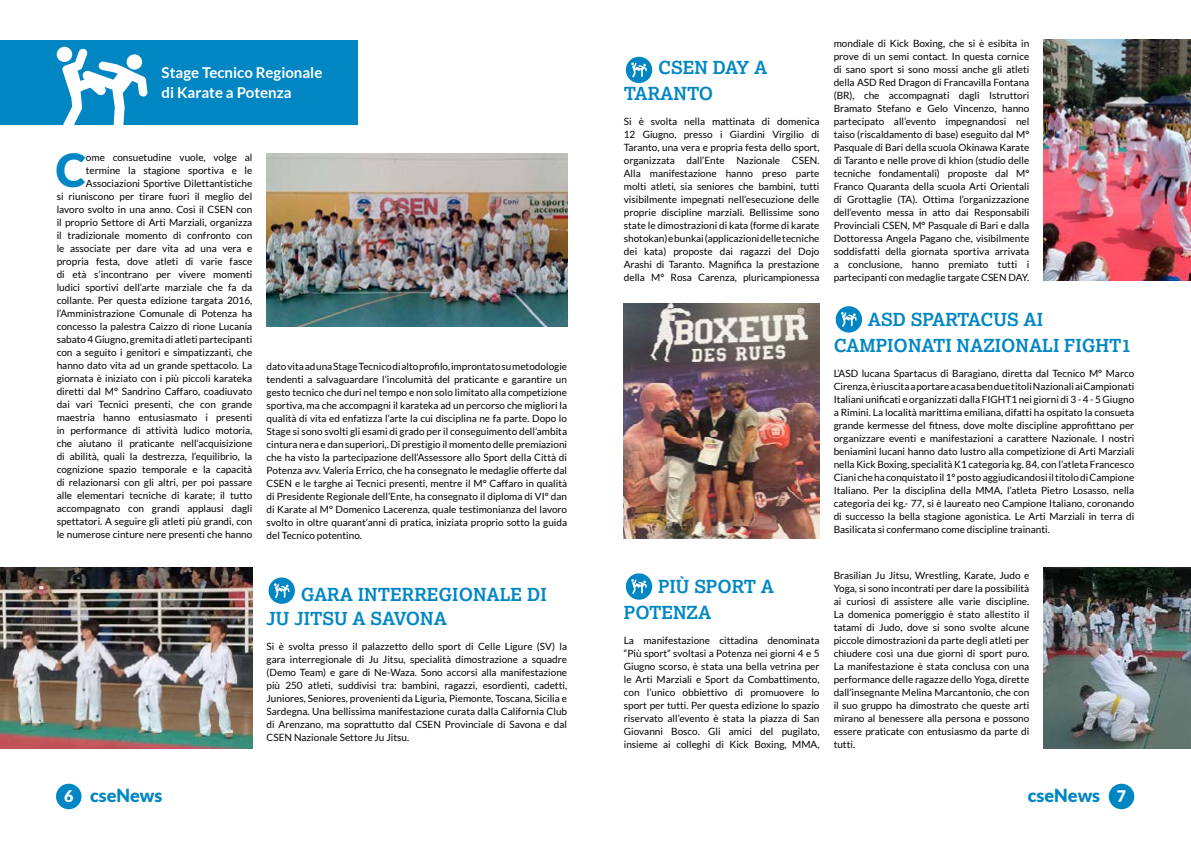
<style>
.page{position:relative;width:1191px;height:842px;background:#fff}
.page>*{position:absolute;margin:0;border:0;box-sizing:border-box;transform-origin:0 0}
.t1{font:900 45.7px "Lato";color:#0087c3}
.t2{font:700 18px/26px "Lexia Da Ma";color:#0087c3}
.t3{font:900 18px "Lato";color:#0087c3}
.t4{font:700 15px/20px "Lato";color:#fff}
.t5{font:10px/13px "Lato";color:#000;text-align:justify}
.s1{font-size:16px;color:#fff}
</style>
<div class="page">
<svg style="left:267px;top:576px;width:29px;height:29px"></svg>
<div style="left:266px;top:575px;width:31px;height:31px;border:2px solid #fff;border-radius:50%"></div>
<svg style="left:274px;top:583px;width:15px;height:15px"></svg>
<div style="left:0;top:40px;width:357px;height:85px;background:#0087c3"></div>
<div style="left:57px;top:47px;width:15px;height:15px;background:#fff;border-radius:50%"></div>
<svg style="left:62px;top:48px;width:86px;height:77px"></svg>
<img style="left:266px;top:153px;width:301px;height:173px">
<svg style="left:625px;top:56px;width:28px;height:28px"></svg>
<div style="left:624px;top:55px;width:30px;height:30px;border:2px solid #fff;border-radius:50%"></div>
<svg style="left:631px;top:63px;width:16px;height:14px"></svg>
<img style="left:1043px;top:40px;width:148px;height:241px">
<svg style="left:625px;top:572px;width:28px;height:29px"></svg>
<div style="left:624px;top:571px;width:30px;height:31px;border:2px solid #fff;border-radius:50%"></div>
<svg style="left:631px;top:579px;width:16px;height:15px"></svg>
<img style="left:1043px;top:567px;width:148px;height:181px">
<svg style="left:834px;top:305px;width:29px;height:29px"></svg>
<div style="left:833px;top:304px;width:31px;height:31px;border:2px solid #fff;border-radius:50%"></div>
<svg style="left:841px;top:312px;width:15px;height:15px"></svg>
<img style="left:624px;top:303px;width:195px;height:236px">
<img style="left:0;top:567px;width:252px;height:181px">
<div style="left:56px;top:784px;width:25px;height:25px;background:#0087c3;border-radius:50%"></div>
<div style="left:1108px;top:784px;width:26px;height:25px;background:#0087c3;border-radius:50%"></div>
<h3 class="t4" style="left:162px;top:62px;width:162px">Stage Tecnico Regionale di Karate a Potenza</h3>
<h1 class="t1" style="left:56px;top:144px;width:32px">C</h1>
<p class="t5" style="left:57px;top:151px;width:197px;text-align:right">ome consuetudine vuole, volge al termine la stagione sportiva e le Associazioni Sportive Dilettantistiche<br>si riuniscono per tirare fuori il meglio del lavoro svolto in una anno. Così il CSEN con il proprio Settore di Arti Marziali, organizza il tradizionale momento di confronto con le associate per dare vita ad una vera e propria festa, dove atleti di varie fasce di età s’incontrano per vivere momenti ludici sportivi dell’arte marziale che fa da collante. Per questa edizione targata 2016, l’Amministrazione Comunale di Potenza ha concesso la palestra Caizzo di rione Lucania sabato 4 Giugno, gremita di atleti partecipanti con a seguito i genitori e simpatizzanti, che hanno dato vita ad un grande spettacolo. La giornata è iniziato con i più piccoli karateka diretti dal M° Sandrino Caffaro, coadiuvato dai vari Tecnici presenti, che con grande maestria hanno entusiasmato i presenti in performance di attività ludico motoria, che aiutano il praticante nell’acquisizione di abilità, quali la destrezza, l’equilibrio, la cognizione spazio temporale e la capacità di relazionarsi con gli altri, per poi passare alle elementari tecniche di karate; il tutto accompagnato con grandi applausi dagli spettatori. A seguire gli atleti più grandi, con le numerose cinture nere presenti che hanno</p>
<p class="t5" style="left:266px;top:359px;width:302px">dato vita ad una Stage Tecnico di alto profilo, improntato su metodologie tendenti a salvaguardare l’incolumità del praticante e garantire un gesto tecnico che duri nel tempo e non solo limitato alla competizione sportiva, ma che accompagni il karateka ad un percorso che migliori la qualità di vita ed enfatizza l’arte la cui disciplina ne fa parte. Dopo lo Stage si sono svolti gli esami di grado per il conseguimento dell’ambita cintura nera e dan superiori,. Di prestigio il momento delle premiazioni che ha visto la partecipazione dell’Assessore allo Sport della Città di Potenza avv. Valeria Errico, che ha consegnato le medaglie offerte dal CSEN e le targhe ai Tecnici presenti, mentre il M° Caffaro in qualità di Presidente Regionale dell’Ente, ha consegnato il diploma di VI° dan di Karate al M° Domenico Lacerenza, quale testimonianza del lavoro svolto in oltre quarant’anni di pratica, iniziata proprio sotto la guida del Tecnico potentino.</p>
<h2 class="t2" style="left:266px;top:582px;width:282px;line-height:24px;text-indent:34px">GARA INTERREGIONALE DI<br>JU JITSU A SAVONA</h2>
<p class="t5" style="left:266px;top:639px;width:302px">Si è svolta presso il palazzetto dello sport di Celle Ligure (SV) la gara interregionale di Ju Jitsu, specialità dimostrazione a squadre (Demo Team) e gare di Ne-Waza. Sono accorsi alla manifestazione più 250 atleti, suddivisi tra: bambini, ragazzi, esordienti, cadetti, Juniores, Seniores, provenienti da Liguria, Piemonte, Toscana, Sicilia e Sardegna. Una bellissima manifestazione curata dalla California Club di Arenzano, ma soprattutto dal CSEN Provinciale di Savona e dal CSEN Nazionale Settore Ju Jitsu.</p>
<h2 class="t2" style="left:624px;top:54px;width:145px;text-indent:34px">CSEN DAY A<br>TARANTO</h2>
<p class="t5" style="left:624px;top:114px;width:197px">Si è svolta nella mattinata di domenica 12 Giugno, presso i Giardini Virgilio di Taranto, una vera e propria festa dello sport, organizzata dall’Ente Nazionale CSEN.<br>Alla manifestazione hanno preso parte molti atleti, sia seniores che bambini, tutti visibilmente impegnati nell’esecuzione delle proprie discipline marziali. Bellissime sono state le dimostrazioni di kata (forme di karate shotokan) e bunkai (applicazioni delle tecniche dei kata) proposte dai ragazzi del Dojo Arashi di Taranto. Magnifica la prestazione della M° Rosa Carenza, pluricampionessa</p>
<p class="t5" style="left:833px;top:36px;width:197px">mondiale di Kick Boxing, che si è esibita in prove di un semi contact. In questa cornice di sano sport si sono mossi anche gli atleti della ASD Red Dragon di Francavilla Fontana (BR), che accompagnati dagli Istruttori Bramato Stefano e Gelo Vincenzo, hanno partecipato all’evento impegnandosi nel taiso (riscaldamento di base) eseguito dal M° Pasquale di Bari della scuola Okinawa Karate di Taranto e nelle prove di khion (studio delle tecniche fondamentali) proposte dal M° Franco Quaranta della scuola Arti Orientali di Grottaglie (TA). Ottima l’organizzazione dell’evento messa in atto dai Responsabili Provinciali CSEN, M° Pasquale di Bari e dalla Dottoressa Angela Pagano che, visibilmente soddisfatti della giornata sportiva arrivata a conclusione, hanno premiato tutti i partecipanti con medaglie targate CSEN DAY.</p>
<h2 class="t2" style="left:833px;top:307px;width:299px;text-indent:34px">ASD SPARTACUS AI<br>CAMPIONATI NAZIONALI FIGHT1</h2>
<p class="t5" style="left:833px;top:367px;width:302px">L’ASD lucana Spartacus di Baragiano, diretta dal Tecnico M° Marco Cirenza, è riuscita a portare a casa ben due titoli Nazionali ai Campionati Italiani unificati e organizzati dalla FIGHT1 nei giorni di 3 - 4 - 5 Giugno a Rimini. La località marittima emiliana, difatti ha ospitato la consueta grande kermesse del fitness, dove molte discipline approfittano per organizzare eventi e manifestazioni a carattere Nazionale. I nostri beniamini lucani hanno dato lustro alla competizione di Arti Marziali nella Kick Boxing, specialità K1 categoria kg. 84, con l’atleta Francesco Ciani che ha conquistato il 1° posto aggiudicandosi il titolo di Campione Italiano. Per la disciplina della MMA, l’atleta Pietro Losasso, nella categoria dei kg.- 77, si è laureato neo Campione Italiano, coronando di successo la bella stagione agonistica. Le Arti Marziali in terra di Basilicata si confermano come discipline trainanti.</p>
<h2 class="t2" style="left:624px;top:574px;width:152px;text-indent:34px">PIÙ SPORT A<br>POTENZA</h2>
<p class="t5" style="left:624px;top:634px;width:197px">La manifestazione cittadina denominata “Più sport” svoltasi a Potenza nei giorni 4 e 5<br>Giugno scorso, è stata una bella vetrina per le Arti Marziali e Sport da Combattimento, con l’unico obbiettivo di promuovere lo sport per tutti. Per questa edizione lo spazio riservato all’evento è stata la piazza di San Giovanni Bosco. Gli amici del pugilato, insieme ai colleghi di Kick Boxing, MMA,</p>
<p class="t5" style="left:833px;top:569px;width:197px">Brasilian Ju Jitsu, Wrestling, Karate, Judo e Yoga, si sono incontrati per dare la possibilità ai curiosi di assistere alle varie discipline.<br>La domenica pomeriggio è stato allestito il tatami di Judo, dove si sono svolte alcune piccole dimostrazioni da parte degli atleti per chiudere così una due giorni di sport puro.<br>La manifestazione è stata conclusa con una performance delle ragazze dello Yoga, dirette dall’insegnante Melina Marcantonio, che con il suo gruppo ha dimostrato che queste arti mirano al benessere alla persona e possono essere praticate con entusiasmo da parte di tutti.</p>
<h2 class="t3" style="left:64px;top:785px;width:100px"><span class="s1">6</span> cseNews</h2>
<h2 class="t3" style="left:1027px;top:785px;width:100px">cseNews <span class="s1">7</span></h2>
</div>
